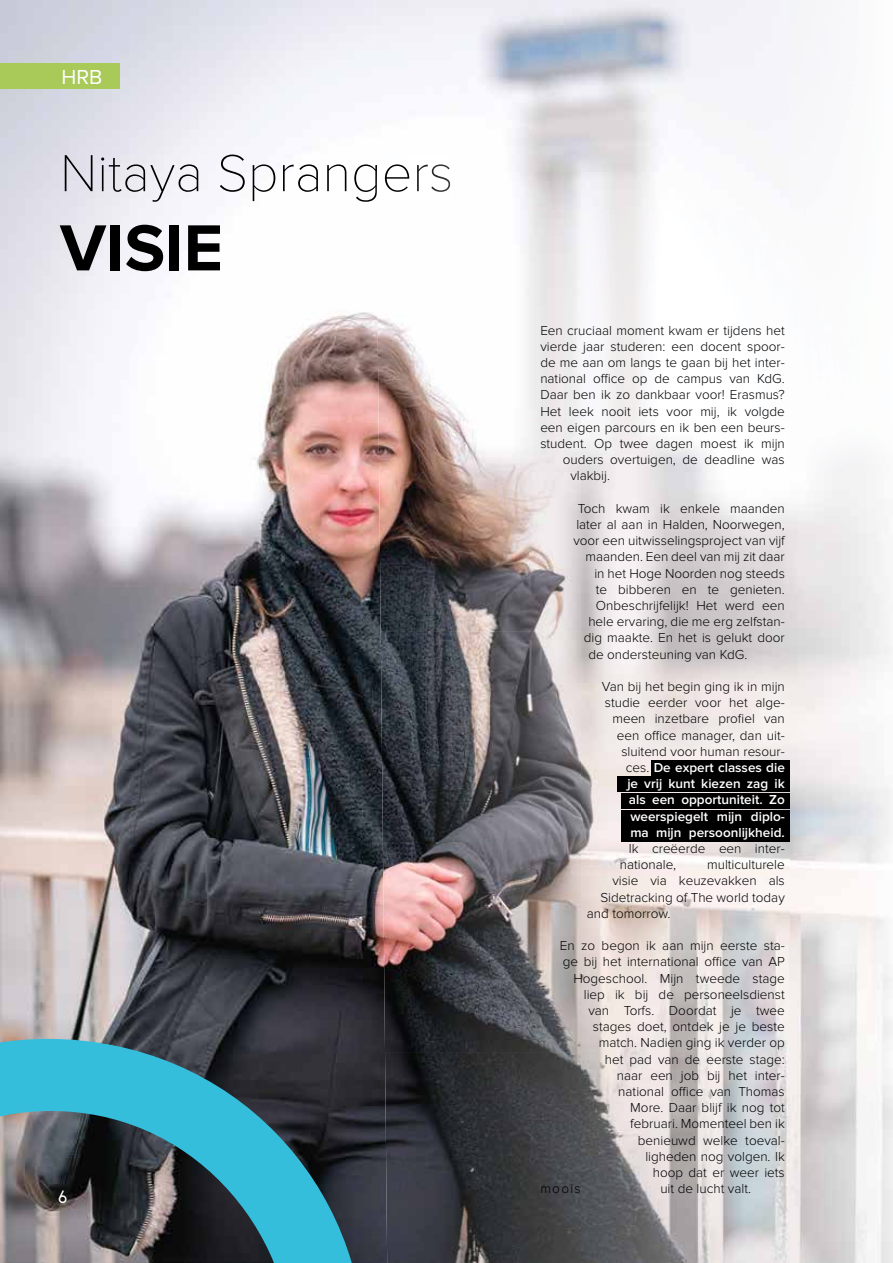
<style>
.page{position:relative;width:893px;height:1263px;background:#fff}
.page>*{position:absolute;margin:0;border:0;box-sizing:border-box;transform-origin:0 0}
.t1{font:700 67.5px "Proxima Nova";color:#000}
.t2{font:100 54px "Proxima Nova";color:#000}
.t3{font:21px "Proxima Nova";color:#fff}
.t4{font:18px "Kd G";color:#fff}
.t5{font:300 13.5px/16.2px "Proxima Nova";color:#000;text-align:right}
.s1{font-weight:600;color:#fff}
</style>
<div class="page">
<img style="left:0;top:0;width:383px;height:1010px">
<div style="left:0;top:63px;width:119px;height:26px;background:#a9ca58"></div>
<svg style="left:0;top:1010px;width:385px;height:253px;background:#406774"></svg>
<img style="left:789px;top:0;width:104px;height:1263px">
<img style="left:376px;top:210px;width:413px;height:211px">
<img style="left:379px;top:421px;width:410px;height:211px">
<img style="left:381px;top:631px;width:408px;height:211px">
<img style="left:383px;top:842px;width:406px;height:211px">
<img style="left:385px;top:1052px;width:404px;height:211px">
<img style="left:376px;top:155px;width:74px;height:47px">
<div style="left:622px;top:826px;width:168px;height:15px;background:#000"></div>
<div style="left:651px;top:760px;width:139px;height:15px;background:#000"></div>
<div style="left:617px;top:777px;width:173px;height:15px;background:#000"></div>
<div style="left:622px;top:793px;width:168px;height:15px;background:#000"></div>
<div style="left:622px;top:810px;width:168px;height:15px;background:#000"></div>
<h3 class="t3" style="left:61px;top:65px;width:42px">HRB</h3>
<h2 class="t2" style="left:60px;top:142px;width:395px">Nitaya Sprangers</h2>
<h1 class="t1" style="left:60px;top:209px;width:165px">VISIE</h1>
<h3 class="t4" style="left:58px;top:1185px;width:11px">6</h3>
<p class="t5" style="left:540px;top:322px;width:246px">Een cruciaal moment kwam er tijdens het</p>
<p class="t5" style="left:540px;top:338px;width:246px">vierde jaar studeren: een docent spoor-</p>
<p class="t5" style="left:540px;top:354px;width:246px">de me aan om langs te gaan bij het inter-</p>
<p class="t5" style="left:540px;top:371px;width:246px">national office op de campus van KdG.</p>
<p class="t5" style="left:540px;top:387px;width:246px">Daar ben ik zo dankbaar voor! Erasmus?</p>
<p class="t5" style="left:540px;top:403px;width:246px">Het leek nooit iets voor mij, ik volgde</p>
<p class="t5" style="left:540px;top:419px;width:246px">een eigen parcours en ik ben een beurs-</p>
<p class="t5" style="left:540px;top:435px;width:246px">student. Op twee dagen moest ik mijn</p>
<p class="t5" style="left:563px;top:452px;width:223px">ouders overtuigen, de deadline was</p>
<p class="t5" style="left:570px;top:468px;width:41px">vlakbij.</p>
<p class="t5" style="left:578px;top:500px;width:209px">Toch kwam ik enkele maanden</p>
<p class="t5" style="left:576px;top:516px;width:210px">later al aan in Halden, Noorwegen,</p>
<p class="t5" style="left:573px;top:533px;width:213px">voor een uitwisselingsproject van vijf</p>
<p class="t5" style="left:585px;top:549px;width:201px">maanden. Een deel van mij zit daar</p>
<p class="t5" style="left:594px;top:565px;width:192px">in het Hoge Noorden nog steeds</p>
<p class="t5" style="left:596px;top:581px;width:190px">te bibberen en te genieten.</p>
<p class="t5" style="left:596px;top:597px;width:190px">Onbeschrijfelijk! Het werd een</p>
<p class="t5" style="left:588px;top:614px;width:198px">hele ervaring, die me erg zelfstan-</p>
<p class="t5" style="left:584px;top:630px;width:203px">dig maakte. En het is gelukt door</p>
<p class="t5" style="left:588px;top:646px;width:161px">de ondersteuning van KdG.</p>
<p class="t5" style="left:602px;top:678px;width:185px">Van bij het begin ging ik in mijn studie eerder voor het alge&shy;meen inzetbare profiel van een office manager, dan uit&shy;sluitend voor human resour&shy;ces. <span class="s1">De expert classes die<br>je vrij kunt kiezen zag ik<br>als een opportuniteit. Zo weerspiegelt mijn diplo-<br>ma mijn persoonlijkheid.</span></p>
<p class="t5" style="left:620px;top:840px;width:166px;text-align:left;text-indent:9px">Ik creëerde een inter&shy;nationale,</p>
<p class="t5" style="left:707px;top:857px;width:79px">multiculturele</p>
<p class="t5" style="left:612px;top:873px;width:174px">visie via keuzevakken als</p>
<p class="t5" style="left:600px;top:889px;width:186px">Sidetracking of The world today</p>
<p class="t5" style="left:587px;top:905px;width:85px">and tomorrow.</p>
<p class="t5" style="left:560px;top:938px;width:227px">En zo begon ik aan mijn eerste sta-</p>
<p class="t5" style="left:563px;top:954px;width:224px">ge bij het international office van AP</p>
<p class="t5" style="left:573px;top:970px;width:213px">Hogeschool. Mijn tweede stage</p>
<p class="t5" style="left:584px;top:986px;width:202px">liep ik bij de personeelsdienst</p>
<p class="t5" style="left:588px;top:1002px;width:198px">van Torfs. Doordat je twee</p>
<p class="t5" style="left:593px;top:1019px;width:194px">stages doet, ontdek je je beste</p>
<p class="t5" style="left:599px;top:1035px;width:187px">match. Nadien ging ik verder op</p>
<p class="t5" style="left:605px;top:1051px;width:182px">het pad van de eerste stage:</p>
<p class="t5" style="left:617px;top:1067px;width:169px">naar een job bij het inter-</p>
<p class="t5" style="left:618px;top:1083px;width:168px">national office van Thomas</p>
<p class="t5" style="left:630px;top:1100px;width:156px">More. Daar blijf ik nog tot</p>
<p class="t5" style="left:630px;top:1116px;width:156px">februari. Momenteel ben ik</p>
<p class="t5" style="left:638px;top:1132px;width:149px">benieuwd welke toeval-</p>
<p class="t5" style="left:645px;top:1148px;width:141px">ligheden nog volgen. Ik</p>
<p class="t5" style="left:653px;top:1164px;width:133px">hoop dat er weer iets</p>
<p class="t5" style="left:540px;top:1181px;width:42px">moois</p>
<p class="t5" style="left:660px;top:1181px;width:92px">uit de lucht valt.</p>
</div>
